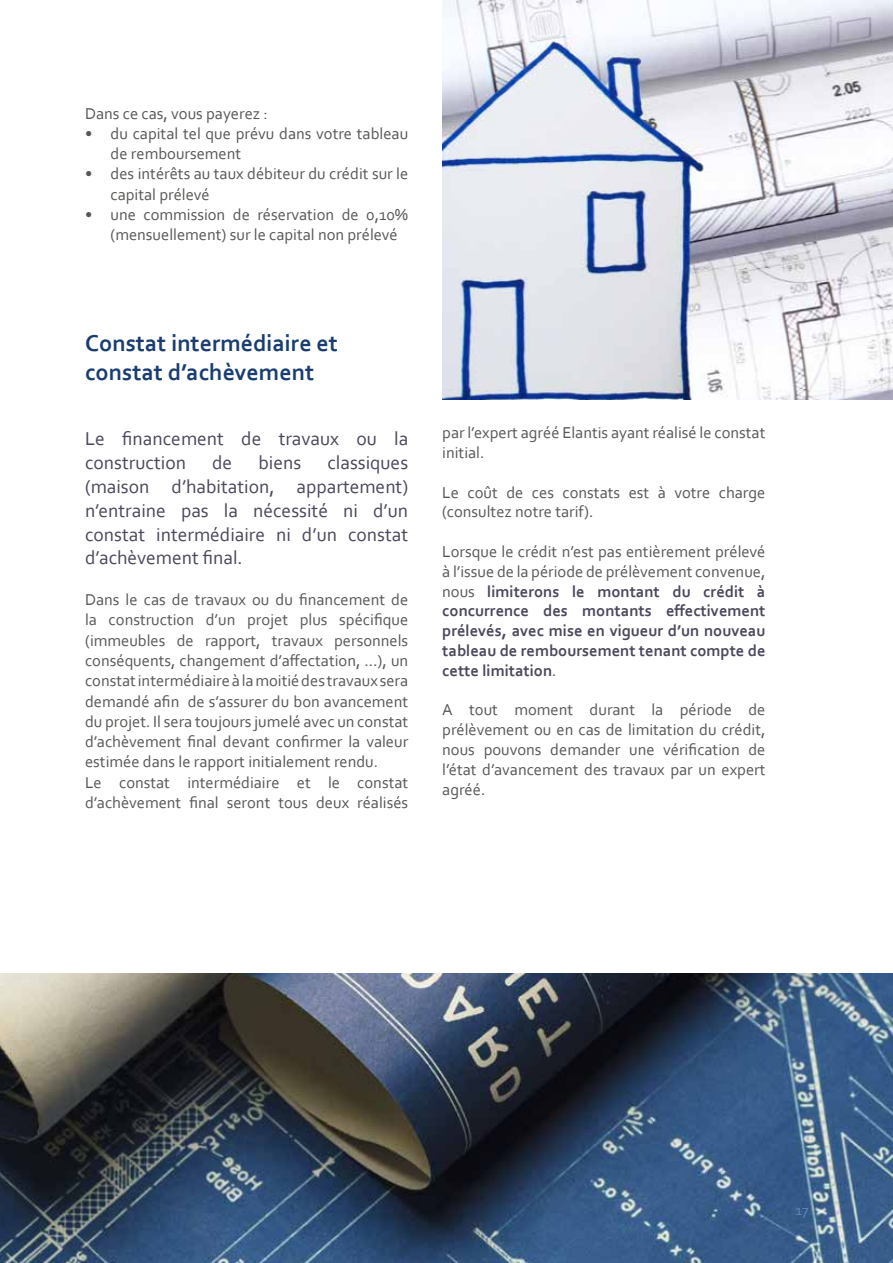
<style>
.page{position:relative;width:893px;height:1263px;background:#fff}
.page>*{position:absolute;margin:0;border:0;box-sizing:border-box;transform-origin:0 0}
.t1{font:700 24px/29.2px "Corbel";color:#193d70}
.t2{font:19.5px/23.9px "Corbel";color:#4b475c}
.t3{font:16.5px/20.2px "Corbel";color:#575756}
.t4{font:700 16.5px/19.8px "Corbel";color:#4b475c;text-align:justify}
.t5{font:15px "Corbel";color:#5d89b4}
.s1{font-weight:400;color:#575756}
</style>
<div class="page">
<img style="left:0;top:973px;width:893px;height:290px">
<img style="left:442px;top:0;width:451px;height:400px">
<p class="t3" style="left:85px;top:103px;width:184px">Dans ce cas, vous payerez :</p>
<p class="t3" style="left:111px;top:123px;width:299px;text-indent:-26px">• du capital tel que prévu dans votre tableau de remboursement</p>
<p class="t3" style="left:111px;top:163px;width:299px;text-indent:-26px">• des intérêts au taux débiteur du crédit sur le capital prélevé</p>
<p class="t3" style="left:111px;top:204px;width:299px;text-indent:-26px">• une commission de réservation de 0,10% (mensuellement) sur le capital non prélevé</p>
<h1 class="t1" style="left:85px;top:328px;width:254px">Constat intermédiaire et constat d’achèvement</h1>
<p class="t2" style="left:85px;top:426px;width:325px">Le financement de travaux ou la construction</p>
<p class="t2" style="left:85px;top:450px;width:325px;text-align:justify;text-indent:242px">classiques (maison d’habitation, appartement) n’entraine pas la nécessité ni d’un constat intermédiaire ni d’un constat d’achèvement final.</p>
<p class="t3" style="left:85px;top:589px;width:325px">Dans le cas de travaux ou du financement de la construction d’un projet plus spécifique (immeubles de rapport, travaux personnels conséquents, changement d’affectation, …), un constatintermédiaireàlamoitiédestravauxsera demandé afin de s’assurer du bon avancement du projet. Il sera toujours jumelé avec un constat d’achèvement final devant confirmer la valeur estimée dans le rapport initialement rendu.<br>Le constat intermédiaire et le constat d’achèvement final seront tous deux réalisés</p>
<p class="t2" style="left:212px;top:450px;width:22px">de</p>
<p class="t2" style="left:258px;top:450px;width:44px">biens</p>
<p class="t3" style="left:442px;top:422px;width:325px;line-height:19.8px">par l’expert agréé Elantis ayant réalisé le constat initial.</p>
<p class="t3" style="left:442px;top:482px;width:325px;line-height:19.8px">Le coût de ces constats est à votre charge (consultez notre tarif).</p>
<p class="t4" style="left:442px;top:541px;width:325px"><span class="s1">Lorsque le crédit n’est pas entièrement prélevé à l’issue de la période de prélèvement convenue, nous</span> limiterons le montant du crédit à concurrence des montants effectivement prélevés, avec mise en vigueur d’un nouveau tableau de remboursement tenant compte de cette limitation<span class="s1">.</span></p>
<p class="t3" style="left:442px;top:700px;width:325px;line-height:19.8px;text-align:justify">A tout moment durant la période de prélèvement ou en cas de limitation du crédit, nous pouvons demander une vérification de l’état d’avancement des travaux par un expert agréé.</p>
<p class="t5" style="left:796px;top:1200px;width:14px">17</p>
</div>
